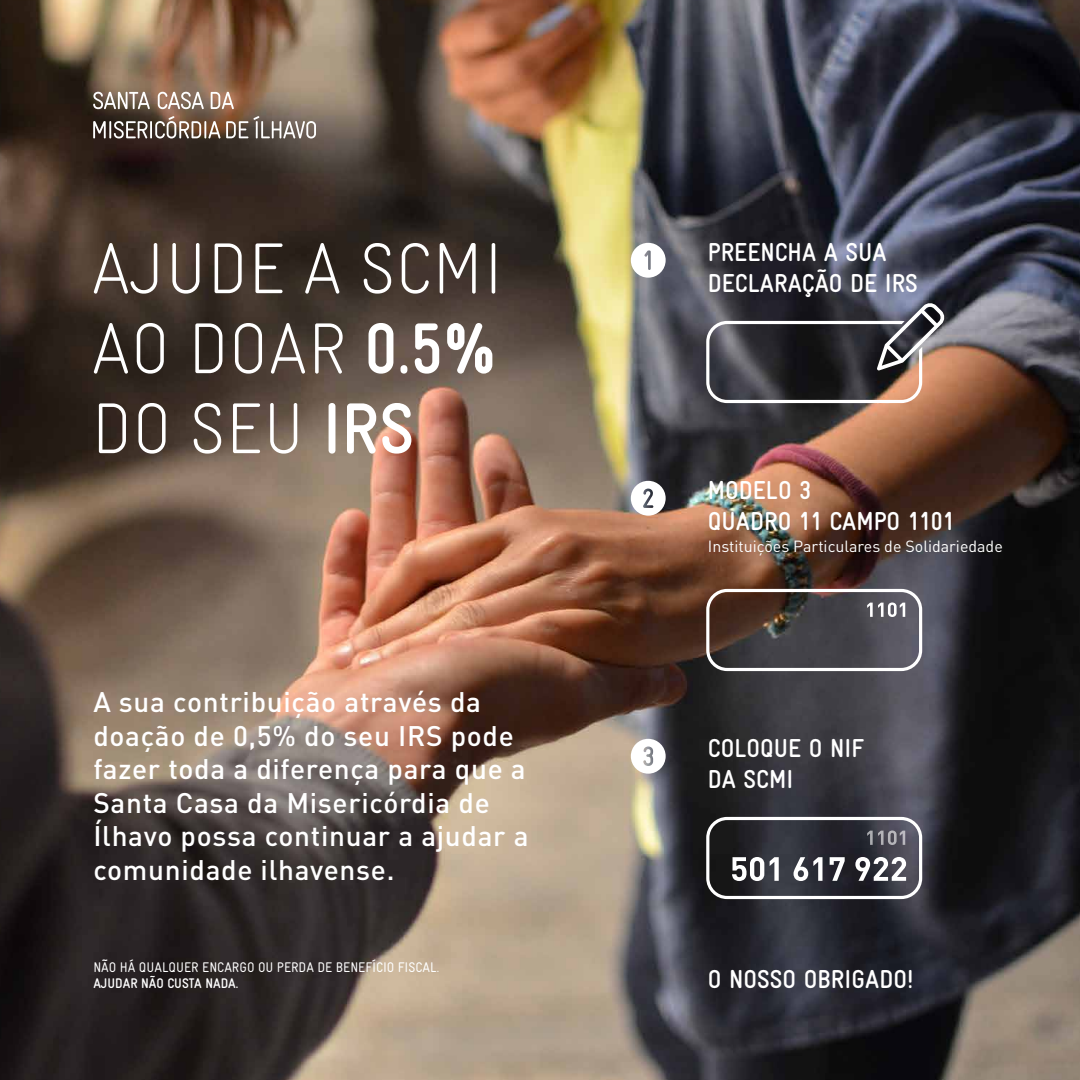
<style>
.page{position:relative;width:1080px;height:1080px;background:#fff}
.page>*{position:absolute;margin:0;border:0;box-sizing:border-box;transform-origin:0 0}
.t1{font:300 72px/80px "Gravur Condensed";color:#fff;text-align:justify}
.t2{font:500 28px/33.6px "DIN Pro";letter-spacing:.025em;color:#fff}
.t3{font:700 condensed 26px/31.2px "Gravur";color:#fff}
.t4{font:16px "DIN Pro";color:#fff}
.t5{font:14px "Gravur Condensed";color:#fff}
.t6{font:700 14px "Gravur Condensed";color:#fff}
.s1{font-weight:700}
</style>
<div class="page">
<img style="left:0;top:0;width:1080px;height:1080px">
<svg style="left:93px;top:92px;width:57px;height:17px"></svg>
<svg style="left:158px;top:92px;width:46px;height:17px"></svg>
<svg style="left:211px;top:92px;width:23px;height:17px"></svg>
<svg style="left:93px;top:116px;width:127px;height:22px"></svg>
<svg style="left:226px;top:121px;width:22px;height:17px"></svg>
<svg style="left:254px;top:116px;width:62px;height:22px"></svg>
<svg style="left:706px;top:589px;width:216px;height:82px;background:#5a5355"></svg>
<svg style="left:706px;top:817px;width:216px;height:82px;background:#54545b"></svg>
<svg style="left:631px;top:243px;width:35px;height:35px"></svg>
<svg style="left:631px;top:481px;width:35px;height:35px"></svg>
<svg style="left:631px;top:739px;width:35px;height:35px"></svg>
<svg style="left:706px;top:302px;width:239px;height:101px;background:#554f51"></svg>
<h1 class="t1" style="left:91px;top:229px;width:414px">AJUDE A SCMI AO DOAR <span class="s1">0.5% </span>DO SEU <span class="s1">IRS</span></h1>
<p class="t2" style="left:93px;top:682px;width:437px">A sua contribuição através da doação de 0,5% do seu IRS pode fazer toda a diferença para que a<br>Santa Casa da Misericórdia de<br>Ílhavo possa continuar a ajudar a comunidade ilhavense.</p>
<p class="t5" style="left:93px;top:959px;width:347px">NÃO HÁ QUALQUER ENCARGO OU PERDA DE BENEFÍCIO FISCAL.</p>
<p class="t6" style="left:93px;top:976px;width:147px">AJUDAR NÃO CUSTA NADA.</p>
<p class="t3" style="left:708px;top:236px;width:212px">PREENCHA A SUA<br>DECLARAÇÃO DE IRS</p>
<p class="t3" style="left:708px;top:474px;width:248px">MODELO 3<br>QUADRO 11 CAMPO 1101</p>
<p class="t4" style="left:708px;top:534px;width:296px">Instituições Particulares de Solidariedade</p>
<p class="t3" style="left:708px;top:732px;width:157px">COLOQUE O NIF<br>DA SCMI</p>
<p class="t3" style="left:708px;top:963px;width:207px">O NOSSO OBRIGADO!</p>
</div>
